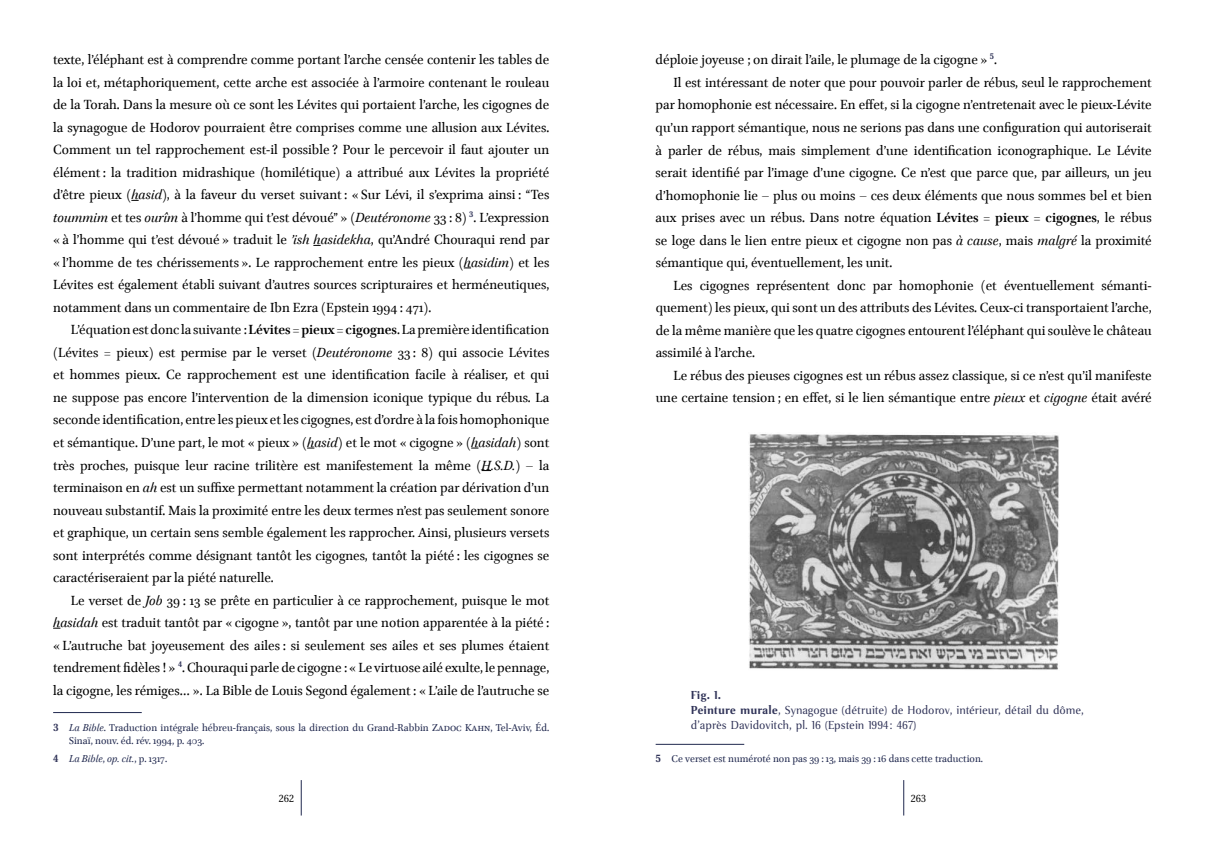
<style>
.page{position:relative;width:1205px;height:851px;background:#fff}
.page>*{position:absolute;margin:0;border:0;box-sizing:border-box;transform-origin:0 0}
.t1{font:15px/22.5px "Brill";color:#000;text-align:justify}
.t2{font:12.5px/15px "Venturis Sans ADF";color:#303358}
.t3{font:11.25px/13.8px "Brill";letter-spacing:.005em;color:#20284e}
.t4{font:italic 11.25px "Brill";letter-spacing:.005em;color:#20284e}
.t5{font:11.25px "Venturis Sans ADF";color:#000}
.s1{font-style:italic}
.s2{font-weight:700}
.s3{font-family:"Venturis ADF";font-weight:700;color:#303358}
.s4{font-family:"Venturis ADF";font-weight:700;font-style:normal;color:#303358}
.s5{font-style:normal}
</style>
<div class="page">
<hr style="left:903px;top:780px;width:1px;height:35px;background:#20284e">
<hr style="left:301px;top:780px;width:1px;height:35px;background:#20284e">
<hr style="left:53px;top:712px;width:89px;height:1px;background:#20284e">
<hr style="left:656px;top:744px;width:88px;height:1px;background:#20284e">
<img style="left:749px;top:434px;width:310px;height:236px">
<p class="t1" style="left:53px;top:49px;width:498px">texte, l’éléphant est à comprendre comme portant l’arche censée contenir les tables de la loi et, métaphoriquement, cette arche est associée à l’armoire contenant le rouleau de la Torah. Dans la mesure où ce sont les Lévites qui portaient l’arche, les cigognes de la synagogue de Hodorov pourraient être comprises comme une allusion aux Lévites.<br>Comment un tel rapprochement est-il possible ? Pour le percevoir il faut ajouter un élément : la tradition midrashique (homilétique) a attribué aux Lévites la propriété d’être pieux (<span class="s1">hasid</span>), à la faveur du verset suivant : « Sur Lévi, il s’exprima ainsi : “Tes <span class="s1">toummim</span> et tes <span class="s1">ourîm</span> à l’homme qui t’est dévoué” » (<span class="s1">Deutéronome</span> 33 : 8) <sup>3</sup>. L’expression « à l’homme qui t’est dévoué » traduit le <span class="s1">’ish hasidekha</span>, qu’André Chouraqui rend par « l’homme de tes chérissements ». Le rapprochement entre les pieux (<span class="s1">hasidim</span>) et les Lévites est également établi suivant d’autres sources scripturaires et herméneutiques, notamment dans un commentaire de Ibn Ezra (Epstein 1994 : 471).</p>
<p class="t1" style="left:53px;top:319px;width:498px;text-indent:18px">L’équation est donc la suivante : <span class="s2">Lévites = pieux = cigognes</span>. La première identification (Lévites = pieux) est permise par le verset (<span class="s1">Deutéronome</span> 33 : 8) qui associe Lévites et hommes pieux. Ce rapprochement est une identification facile à réaliser, et qui ne suppose pas encore l’intervention de la dimension iconique typique du rébus. La seconde identification, entre les pieux et les cigognes, est d’ordre à la fois homophonique et sémantique. D’une part, le mot « pieux » (<span class="s1">hasid</span>) et le mot « cigogne » (<span class="s1">hasidah</span>) sont très proches, puisque leur racine trilitère est manifestement la même (<span class="s1">H.S.D.</span>) – la terminaison en <span class="s1">ah</span> est un suffixe permettant notamment la création par dérivation d’un nouveau substantif. Mais la proximité entre les deux termes n’est pas seulement sonore et graphique, un certain sens semble également les rapprocher. Ainsi, plusieurs versets sont interprétés comme désignant tantôt les cigognes, tantôt la piété : les cigognes se caractériseraient par la piété naturelle.</p>
<p class="t1" style="left:53px;top:589px;width:498px;text-indent:18px">Le verset de <span class="s1">Job</span> 39 : 13 se prête en particulier à ce rapprochement, puisque le mot <span class="s1">hasidah</span> est traduit tantôt par « cigogne », tantôt par une notion apparentée à la piété : « L’autruche bat joyeusement des ailes : si seulement ses ailes et ses plumes étaient tendrement fidèles ! » <sup>4</sup>. Chouraqui parle de cigogne : « Le virtuose ailé exulte, le pennage, la cigogne, les rémiges… ». La Bible de Louis Segond également : « L’aile de l’autruche se</p>
<p class="t3" style="left:69px;top:721px;width:482px;text-indent:-16px"><span class="s3">3</span> <span class="s1">La Bible</span>. Traduction intégrale hébreu-français, sous la direction du Grand-Rabbin Zadoc Kahn, Tel-Aviv, Éd.<br>Sinaï, nouv. éd. rév. 1994, p. 403.</p>
<p class="t4" style="left:53px;top:754px;width:116px"><span class="s4">4</span> La Bible<span class="s5">,</span> op. cit.<span class="s5">, p. 1317.</span></p>
<p class="t1" style="left:656px;top:50px;width:343px">déploie joyeuse ; on dirait l’aile, le plumage de la cigogne » <sup>5</sup>.</p>
<p class="t1" style="left:673px;top:72px;width:480px">Il est intéressant de noter que pour pouvoir parler de rébus, seul le rapprochement</p>
<p class="t1" style="left:656px;top:95px;width:498px">par homophonie est nécessaire. En effet, si la cigogne n’entretenait avec le pieux-Lévite</p>
<p class="t1" style="left:656px;top:117px;width:498px">qu’un rapport sémantique, nous ne serions pas dans une configuration qui autoriserait</p>
<p class="t1" style="left:656px;top:140px;width:498px">à parler de rébus, mais simplement d’une identification iconographique. Le Lévite</p>
<p class="t1" style="left:656px;top:162px;width:498px">serait identifié par l’image d’une cigogne. Ce n’est que parce que, par ailleurs, un jeu</p>
<p class="t1" style="left:656px;top:185px;width:498px">d’homophonie lie – plus ou moins – ces deux éléments que nous sommes bel et bien</p>
<p class="t1" style="left:656px;top:207px;width:498px">aux prises avec un rébus. Dans notre équation <span class="s2">Lévites = pieux = cigognes</span>, le rébus</p>
<p class="t1" style="left:656px;top:230px;width:498px">se loge dans le lien entre pieux et cigogne non pas <span class="s1">à cause</span>, mais <span class="s1">malgré</span> la proximité</p>
<p class="t1" style="left:656px;top:252px;width:238px">sémantique qui, éventuellement, les unit.</p>
<p class="t1" style="left:673px;top:275px;width:480px">Les cigognes représentent donc par homophonie (et éventuellement sémanti-</p>
<p class="t1" style="left:656px;top:297px;width:498px">quement) les pieux, qui sont un des attributs des Lévites. Ceux-ci transportaient l’arche,</p>
<p class="t1" style="left:656px;top:320px;width:498px">de la même manière que les quatre cigognes entourent l’éléphant qui soulève le château</p>
<p class="t1" style="left:656px;top:342px;width:101px">assimilé à l’arche.</p>
<p class="t1" style="left:673px;top:365px;width:480px">Le rébus des pieuses cigognes est un rébus assez classique, si ce n’est qu’il manifeste</p>
<p class="t1" style="left:656px;top:387px;width:498px">une certaine tension ; en effet, si le lien sémantique entre <span class="s1">pieux</span> et <span class="s1">cigogne</span> était avéré</p>
<p class="t2" style="left:691px;top:687px;width:394px"><span class="s2">Fig. 1.<br>Peinture murale</span>, Synagogue (détruite) de Hodorov, intérieur, détail du dôme, d’après Davidovitch, pl. 16 (Epstein 1994 : 467)</p>
<p class="t3" style="left:656px;top:752px;width:329px"><span class="s3">5</span> Ce verset est numéroté non pas 39 : 13, mais 39 : 16 dans cette traduction.</p>
<p class="t5" style="left:279px;top:792px;width:17px">262</p>
<p class="t5" style="left:911px;top:792px;width:17px">263</p>
</div>
